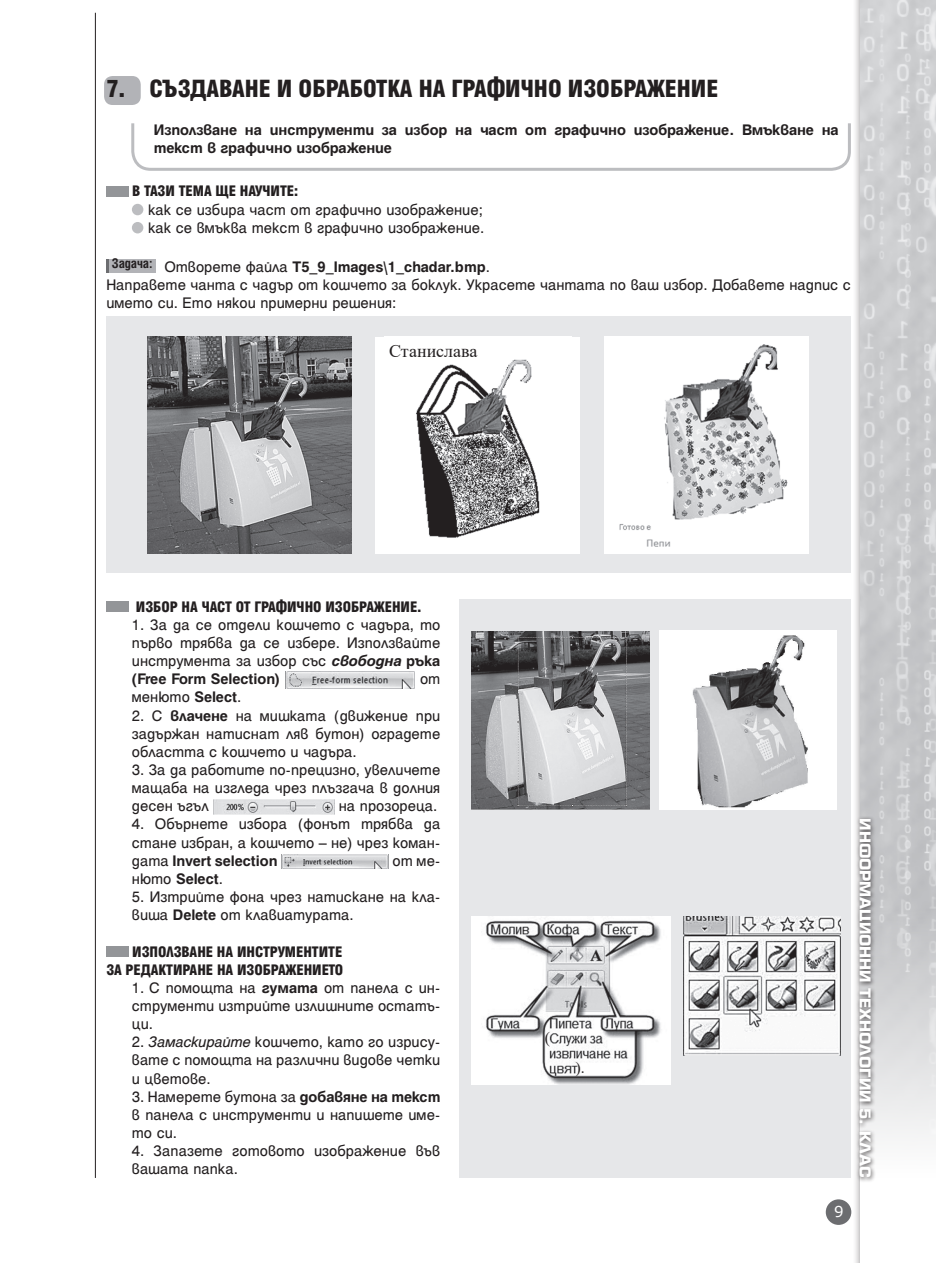
<style>
.page{position:relative;width:936px;height:1263px;background:#fff}
.page>*{position:absolute;margin:0;border:0;box-sizing:border-box;transform-origin:0 0}
.t1{font:900 condensed 27px "Helen Bg";color:#231f20}
.t2{font:18px "Times New Roman";color:#231f20}
.t3{font:16.5px/18.1px "Helen Bg";color:#231f20;text-align:justify}
.t4{font:900 condensed 16.5px/18.1px "Helen Bg";color:#231f20;text-align:right}
.t5{font:700 16.5px/18.1px "Helen Bg";letter-spacing:-.01em;color:#231f20}
.t6{font:16.05px "Times New Roman";color:#231f20}
.t7{font:700 15px "SP Europa";color:#fff}
.t8{font:15px "Verdana";color:#fff}
.s1{font-weight:700}
.s2{font-weight:700;font-style:italic}
.s3{font-weight:400}
.s4{font-style:italic}
</style>
<div class="page">
<img style="left:860px;top:0;width:75px;height:1138px">
<div style="left:825px;top:1199px;width:26px;height:26px;background:#6c6d70;border-radius:50%"></div>
<div style="left:855px;top:816px;width:21px;height:367px;background:#231f20;opacity:.75"></div>
<hr style="left:95px;top:13px;width:1px;height:1165px;background:#231f20">
<div style="left:459px;top:600px;width:391px;height:578px;background:#e6e7e9"></div>
<div style="left:106px;top:317px;width:744px;height:256px;background:#e6e7e9"></div>
<div style="left:104px;top:76px;width:37px;height:29px;background:#b2b3b7;border-radius:9px"></div>
<div style="left:106px;top:186px;width:22px;height:10px;background:#939598"></div>
<div style="left:132px;top:204px;width:11px;height:11px;background:#bcbdc0;border-radius:50%"></div>
<div style="left:132px;top:222px;width:11px;height:11px;background:#bcbdc0;border-radius:50%"></div>
<svg style="left:131px;top:123px;width:720px;height:48px"></svg>
<div style="left:110px;top:259px;width:46px;height:14px;background:#b2b3b7"></div>
<svg style="left:106px;top:259px;width:3px;height:14px"></svg>
<img style="left:147px;top:337px;width:204px;height:217px">
<div style="left:376px;top:337px;width:204px;height:217px;background:#fff"></div>
<img style="left:416px;top:359px;width:124px;height:179px">
<img style="left:604px;top:337px;width:204px;height:217px">
<img style="left:471px;top:632px;width:178px;height:177px">
<div style="left:659px;top:630px;width:178px;height:179px;background:#fff"></div>
<img style="left:692px;top:635px;width:116px;height:173px">
<div style="left:106px;top:601px;width:22px;height:11px;background:#939598"></div>
<img style="left:285px;top:672px;width:130px;height:17px">
<img style="left:213px;top:799px;width:121px;height:15px">
<img style="left:281px;top:854px;width:108px;height:15px">
<div style="left:106px;top:946px;width:22px;height:10px;background:#939598"></div>
<img style="left:683px;top:916px;width:157px;height:140px">
<img style="left:471px;top:916px;width:199px;height:168px">
<svg style="left:575px;top:1062px;width:8px;height:14px"></svg>
<h1 class="t1" style="left:106px;top:75px;width:613px">7. СЪЗДАВАНЕ И ОБРАБОТКА НА ГРАФИЧНО ИЗОБРАЖЕНИЕ</h1>
<p class="t5" style="left:154px;top:121px;width:686px">Използване на инструменти за избор на част от графично изображение. Вмъкване на текст в графично изображение</p>
<p class="t4" style="left:132px;top:182px;width:168px">В ТАЗИ ТЕМА ЩЕ НАУЧИТЕ:</p>
<p class="t3" style="left:148px;top:200px;width:338px">как се избира част от графично изображение; как се вмъква текст в графично изображение.</p>
<p class="t3" style="left:106px;top:257px;width:746px;text-align:left;text-indent:6px"><sup>Задача:</sup> Отворете файла <span class="s1">T5_9_Images\1_chadar.bmp</span>.<br>Направете чанта с чадър от кошчето за боклук. Украсете чантата по ваш избор. Добавете надпис с името си. Ето някои примерни решения:</p>
<p class="t2" style="left:389px;top:338px;width:90px">Станислава</p>
<p class="t4" style="left:136px;top:598px;width:287px">ИЗБОР НА ЧАСТ ОТ ГРАФИЧНО ИЗОБРАЖЕНИЕ.</p>
<p class="t3" style="left:132px;top:615px;width:310px">1. За да се отдели кошчето с чадъра, то първо трябва да се избере. Използвайте инструмента за избор със <span class="s2">cвободна</span> <span class="s1">ръка (Free Form Selection)</span></p>
<p class="t3" style="left:420px;top:670px;width:22px">от</p>
<p class="t3" style="left:132px;top:688px;width:111px">менюто <span class="s1">Select</span>.</p>
<p class="t3" style="left:132px;top:706px;width:310px">2. С <span class="s1">влачене</span> на мишката (движение при задържан натиснат ляв бутон) оградете областта с кошчето и чадъра.</p>
<p class="t3" style="left:132px;top:760px;width:310px">3. За да работите по-прецизно, увеличете мащаба на изгледа чрез плъзгача в долния десен ъгъл</p>
<p class="t3" style="left:339px;top:797px;width:100px">на прозореца.</p>
<p class="t3" style="left:132px;top:815px;width:310px">4. Обърнете избора (фонът трябва да стане избран, а кошчето – не) чрез коман&shy;дата <span class="s1">Invert selection</span></p>
<p class="t3" style="left:392px;top:851px;width:49px">от ме-</p>
<p class="t5" style="left:132px;top:869px;width:92px"><span class="s3">нюто</span> Select<span class="s3">.</span></p>
<p class="t3" style="left:132px;top:887px;width:310px">5. Изтрийте фона чрез натискане на кла&shy;виша <span class="s1">Delete</span> от клавиатурата.</p>
<p class="t4" style="left:106px;top:942px;width:238px">ИЗПОЛЗВАНЕ НА ИНСТРУМЕНТИТЕ<br>ЗА РЕДАКТИРАНЕ НА ИЗОБРАЖЕНИЕТО</p>
<p class="t3" style="left:132px;top:978px;width:310px">1. С помощта на <span class="s1">гумата</span> от панела с ин&shy;струменти изтрийте излишните остатъ&shy;ци.</p>
<p class="t3" style="left:132px;top:1033px;width:310px">2. <span class="s4">Замаскирайте</span> кошчето, като го изрису&shy;вате с помощта на различни видове четки и цветове.</p>
<p class="t3" style="left:132px;top:1087px;width:310px">3. Намерете бутона за <span class="s1">добавяне на текст </span>в панела с инструменти и напишете име&shy;то си.</p>
<p class="t3" style="left:132px;top:1141px;width:310px">4. Запазете готовото изображение във вашата папка.</p>
<p class="t6" style="left:544px;top:1026px;width:7px">(</p>
<p class="t8" style="left:834px;top:1202px;width:11px">9</p>
<p class="t7" style="left:873px;top:818px;width:361px;rotate:90deg">ИНФОРМАЦИОННИ ТЕХНОЛОГИИ 5. КЛАС</p>
</div>
